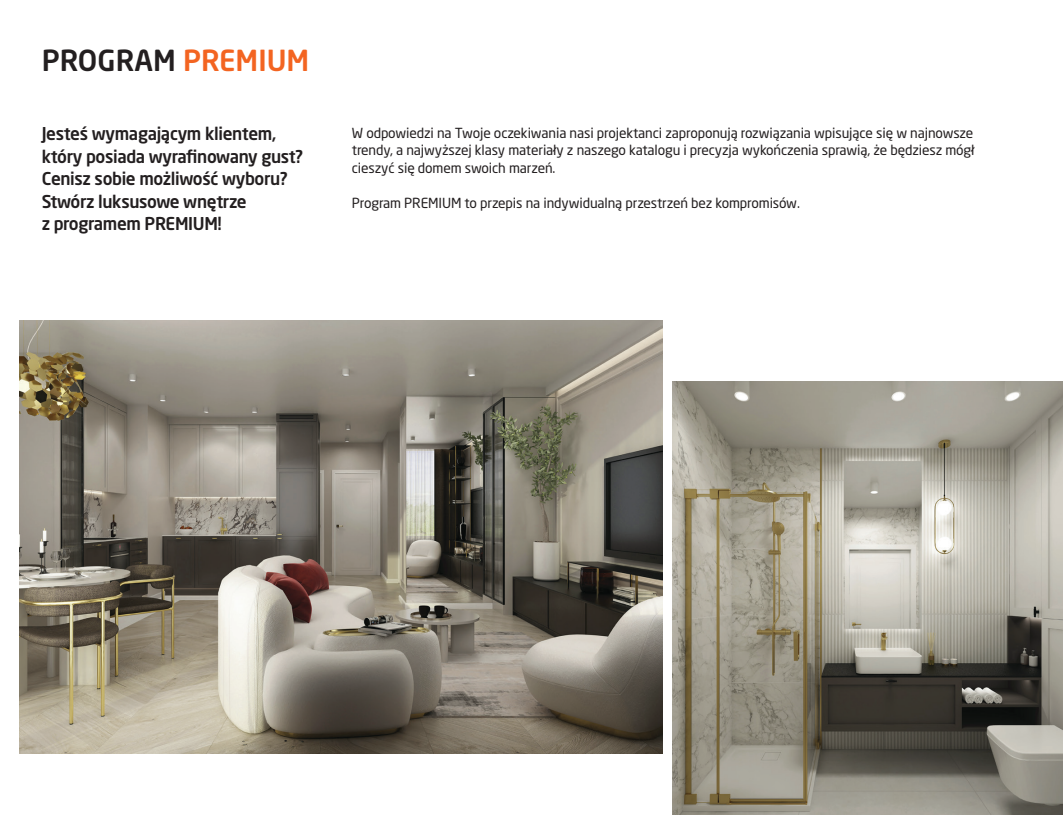
<style>
.page{position:relative;width:1063px;height:815px;background:#fff}
.page>*{position:absolute;margin:0;border:0;box-sizing:border-box;transform-origin:0 0}
.t1{font:500 28.75px "Neo Sans W1 G";color:#231f20}
.t2{font:500 17.5px/22.5px "Neo Sans W1 G";letter-spacing:-.02em;color:#231f20}
.t3{font:13.75px/17.5px "Neo Sans W1 G";letter-spacing:-.01em;color:#231f20;text-align:justify}
.s1{color:#f36421}
</style>
<div class="page">
<img style="left:19px;top:321px;width:643px;height:433px">
<img style="left:672px;top:382px;width:391px;height:433px">
<p class="t1" style="left:42px;top:43px;width:269px">PROGRAM <span class="s1">PREMIUM</span></p>
<p class="t2" style="left:42px;top:122px;width:263px">Jesteś wymagającym klientem, który posiada wyrafinowany gust?<br>Cenisz sobie możliwość wyboru?<br>Stwórz luksusowe wnętrze<br>z programem PREMIUM!</p>
<p class="t3" style="left:352px;top:124px;width:624px">W odpowiedzi na Twoje oczekiwania nasi projektanci zaproponują rozwiązania wpisujące się w najnowsze trendy, a najwyższej klasy materiały z naszego katalogu i precyzja wykończenia sprawią, że będziesz mógł cieszyć się domem swoich marzeń.</p>
<p class="t3" style="left:352px;top:194px;width:450px">Program PREMIUM to przepis na indywidualną przestrzeń bez kompromisów.</p>
</div>
